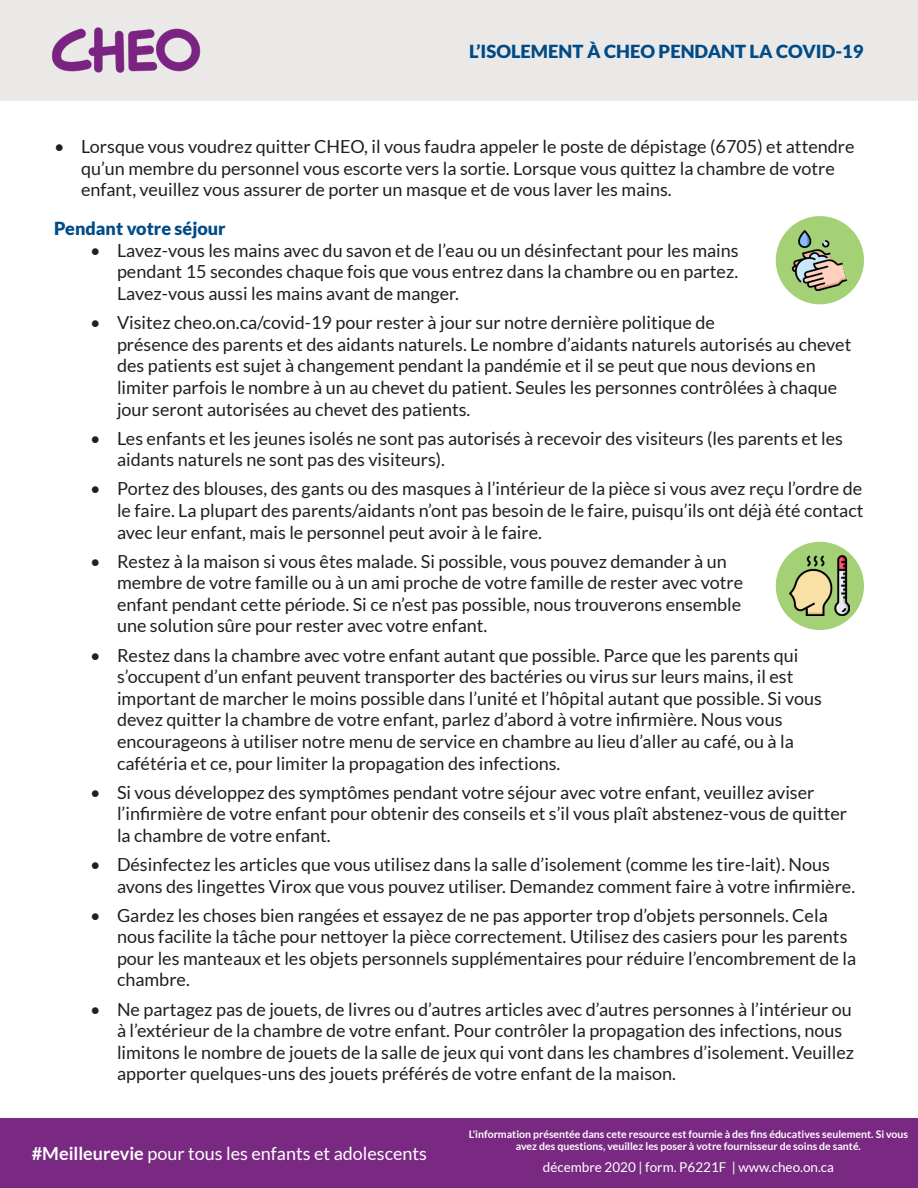
<style>
.page{position:relative;width:918px;height:1188px;background:#fff}
.page>*{position:absolute;margin:0;border:0;box-sizing:border-box;transform-origin:0 0}
.t1{font:18px/21.6px "Lato";color:#231f20}
.H3_-_Dark_blue_non_i{font:900 18px "Lato";color:#004b87}
.t2{font:18px "Lato";color:#fff}
.t3{font:13.5px "Lato";color:#fff}
.t4{font:700 10.5px/12px "Lato";color:#fff;text-align:center}
.s1{font-weight:700}
</style>
<div class="page">
<div style="left:0;top:0;width:918px;height:101px;background:#eae9e8"></div>
<img style="left:51px;top:27px;width:150px;height:46px">
<div style="left:0;top:1119px;width:918px;height:69px;background:#7a2982"></div>
<div style="left:776px;top:216px;width:88px;height:88px;background:#a4d176;border-radius:50%"></div>
<img style="left:791px;top:230px;width:57px;height:60px">
<div style="left:776px;top:542px;width:88px;height:88px;background:#a4d176;border-radius:50%"></div>
<img style="left:790px;top:556px;width:60px;height:60px">
<p class="H3_-_Dark_blue_non_i" style="left:469px;top:41px;width:396px">L’ISOLEMENT À CHEO PENDANT LA COVID-19</p>
<p class="t1" style="left:81px;top:136px;width:775px;text-indent:-27px">• Lorsque vous voudrez quitter CHEO, il vous faudra appeler le poste de dépistage (6705) et attendre qu’un membre du personnel vous escorte vers la sortie. Lorsque vous quittez la chambre de votre enfant, veuillez vous assurer de porter un masque et de vous laver les mains.</p>
<h3 class="H3_-_Dark_blue_non_i" style="left:54px;top:218px;width:173px">Pendant votre séjour</h3>
<p class="t1" style="left:117px;top:239px;width:623px;text-align:justify;text-indent:-27px">• Lavez-vous les mains avec du savon et de l’eau ou un désinfectant pour les mains pendant 15 secondes chaque fois que vous entrez dans la chambre ou en partez.<br>Lavez-vous aussi les mains avant de manger.</p>
<p class="t1" style="left:117px;top:312px;width:736px;text-indent:-27px">• Visitez cheo.on.ca/covid-19 pour rester à jour sur notre dernière politique de<br>présence des parents et des aidants naturels. Le nombre d’aidants naturels autorisés au chevet des patients est sujet à changement pendant la pandémie et il se peut que nous devions en limiter parfois le nombre à un au chevet du patient. Seules les personnes contrôlées à chaque jour seront autorisées au chevet des patients.</p>
<p class="t1" style="left:117px;top:427px;width:728px;text-indent:-27px">• Les enfants et les jeunes isolés ne sont pas autorisés à recevoir des visiteurs (les parents et les aidants naturels ne sont pas des visiteurs).</p>
<p class="t1" style="left:117px;top:478px;width:748px;text-align:justify;text-indent:-27px">• Portez des blouses, des gants ou des masques à l’intérieur de la pièce si vous avez reçu l’ordre de le faire. La plupart des parents/aidants n’ont pas besoin de le faire, puisqu’ils ont déjà été contact avec leur enfant, mais le personnel peut avoir à le faire.</p>
<p class="t1" style="left:117px;top:550px;width:628px;text-indent:-27px">• Restez à la maison si vous êtes malade. Si possible, vous pouvez demander à un membre de votre famille ou à un ami proche de votre famille de rester avec votre enfant pendant cette période. Si ce n’est pas possible, nous trouverons ensemble une solution sûre pour rester avec votre enfant.</p>
<p class="t1" style="left:117px;top:644px;width:707px;text-indent:-27px">• Restez dans la chambre avec votre enfant autant que possible. Parce que les parents qui s’occupent d’un enfant peuvent transporter des bactéries ou virus sur leurs mains, il est important de marcher le moins possible dans l’unité et l’hôpital autant que possible. Si vous devez quitter la chambre de votre enfant, parlez d’abord à votre infirmière. Nous vous encourageons à utiliser notre menu de service en chambre au lieu d’aller au café, ou à la cafétéria et ce, pour limiter la propagation des infections.</p>
<p class="t1" style="left:117px;top:781px;width:732px;text-indent:-27px">• Si vous développez des symptômes pendant votre séjour avec votre enfant, veuillez aviser l’infirmière de votre enfant pour obtenir des conseils et s’il vous plaît abstenez-vous de quitter la chambre de votre enfant.</p>
<p class="t1" style="left:117px;top:854px;width:740px;text-indent:-27px">• Désinfectez les articles que vous utilisez dans la salle d’isolement (comme les tire-lait). Nous avons des lingettes Virox que vous pouvez utiliser. Demandez comment faire à votre infirmière.</p>
<p class="t1" style="left:117px;top:904px;width:741px;text-indent:-27px">• Gardez les choses bien rangées et essayez de ne pas apporter trop d’objets personnels. Cela nous facilite la tâche pour nettoyer la pièce correctement. Utilisez des casiers pour les parents pour les manteaux et les objets personnels supplémentaires pour réduire l’encombrement de la chambre.</p>
<p class="t1" style="left:117px;top:998px;width:739px;text-indent:-27px">• Ne partagez pas de jouets, de livres ou d’autres articles avec d’autres personnes à l’intérieur ou à l’extérieur de la chambre de votre enfant. Pour contrôler la propagation des infections, nous limitons le nombre de jouets de la salle de jeux qui vont dans les chambres d’isolement. Veuillez apporter quelques-uns des jouets préférés de votre enfant de la maison.</p>
<p class="t2" style="left:32px;top:1143px;width:397px"><span class="s1">#Meilleurevie</span> pour tous les enfants et adolescents</p>
<p class="t4" style="left:469px;top:1128px;width:441px">L'information présentée dans cete resource est fournie à des fins éducatives seulement. Si vous avez des questions, veuillez les poser à votre fournisseur de soins de santé.</p>
<p class="t3" style="left:543px;top:1160px;width:293px">décembre 2020 | form. P6221F | www.cheo.on.ca</p>
</div>
